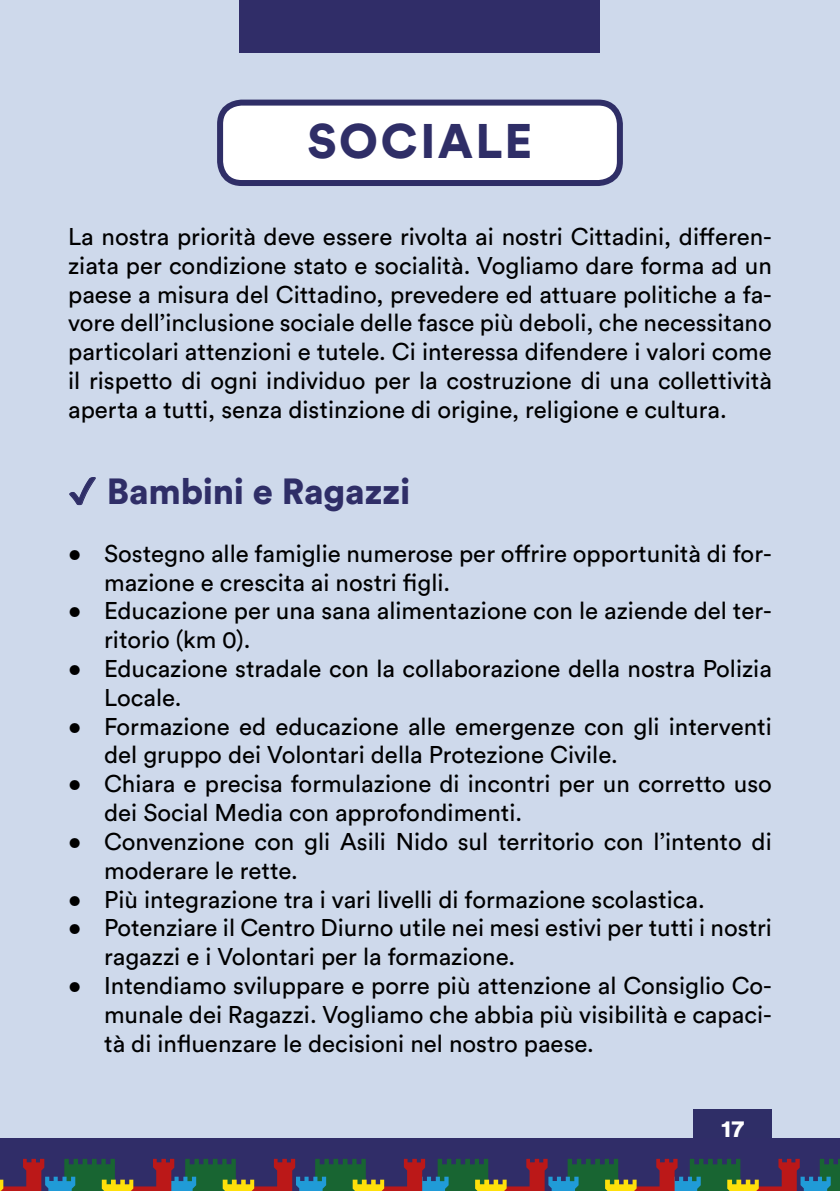
<style>
.page{position:relative;width:840px;height:1191px;background:#fff}
.page>*{position:absolute;margin:0;border:0;box-sizing:border-box;transform-origin:0 0}
.t1{font:900 48px "Circular Std";letter-spacing:.05em;color:#2f2e67}
.t2{font:900 36px "Circular Std";letter-spacing:-.005em;color:#2f2e67}
.t3{font:24px/28.8px "Circular Std";color:#000}
.t4{font:900 24px "Circular Std";color:#fff}
</style>
<div class="page">
<div style="left:0;top:0;width:839px;height:1166px;background:#ced9eb"></div>
<div style="left:693px;top:1109px;width:78px;height:57px;background:#2f2e67"></div>
<div style="left:0;top:1138px;width:839px;height:53px;background:#302d68"></div>
<div style="left:240px;top:0;width:360px;height:53px;background:#302d68"></div>
<svg style="left:0;top:1158px;width:839px;height:33px"></svg>
<svg style="left:69px;top:477px;width:27px;height:29px"></svg>
<div style="left:220px;top:103px;width:399px;height:80px;background:#fff;border-radius:22px"></div>
<div style="left:217px;top:100px;width:405px;height:86px;border:6px solid #2f2e67;border-radius:22px"></div>
<h1 class="t1" style="left:307px;top:109px;width:226px">SOCIALE</h1>
<p class="t3" style="left:68px;top:222px;width:705px;text-align:justify">La nostra priorità deve essere rivolta ai nostri Cittadini, differen&shy;ziata per condizione stato e socialità. Vogliamo dare forma ad un paese a misura del Cittadino, prevedere ed attuare politiche a fa&shy;vore dell’inclusione sociale delle fasce più deboli, che necessitano particolari attenzioni e tutele. Ci interessa difendere i valori come il rispetto di ogni individuo per la costruzione di una collettività aperta a tutti, senza distinzione di origine, religione e cultura.</p>
<h2 class="t2" style="left:68px;top:467px;width:343px">✔ Bambini e Ragazzi</h2>
<p class="t3" style="left:104px;top:538px;width:668px;text-indent:-36px">• Sostegno alle famiglie numerose per offrire opportunità di for&shy;mazione e crescita ai nostri figli.</p>
<p class="t3" style="left:104px;top:596px;width:668px;text-indent:-36px">• Educazione per una sana alimentazione con le aziende del ter&shy;ritorio (km 0).</p>
<p class="t3" style="left:104px;top:654px;width:669px;text-indent:-36px">• Educazione stradale con la collaborazione della nostra Polizia<br>Locale.</p>
<p class="t3" style="left:104px;top:711px;width:668px;text-indent:-36px">• Formazione ed educazione alle emergenze con gli interventi del gruppo dei Volontari della Protezione Civile.</p>
<p class="t3" style="left:104px;top:769px;width:669px;text-indent:-36px">• Chiara e precisa formulazione di incontri per un corretto uso dei Social Media con approfondimenti.</p>
<p class="t3" style="left:104px;top:826px;width:668px;text-indent:-36px">• Convenzione con gli Asili Nido sul territorio con l’intento di moderare le rette.</p>
<p class="t3" style="left:68px;top:884px;width:637px">• Più integrazione tra i vari livelli di formazione scolastica.</p>
<p class="t3" style="left:104px;top:913px;width:669px;text-indent:-36px">• Potenziare il Centro Diurno utile nei mesi estivi per tutti i nostri ragazzi e i Volontari per la formazione.</p>
<p class="t3" style="left:104px;top:970px;width:668px;text-align:justify;text-indent:-36px">• Intendiamo sviluppare e porre più attenzione al Consiglio Co&shy;munale dei Ragazzi. Vogliamo che abbia più visibilità e capaci&shy;tà di influenzare le decisioni nel nostro paese.</p>
<p class="t4" style="left:721px;top:1112px;width:24px">17</p>
</div>
